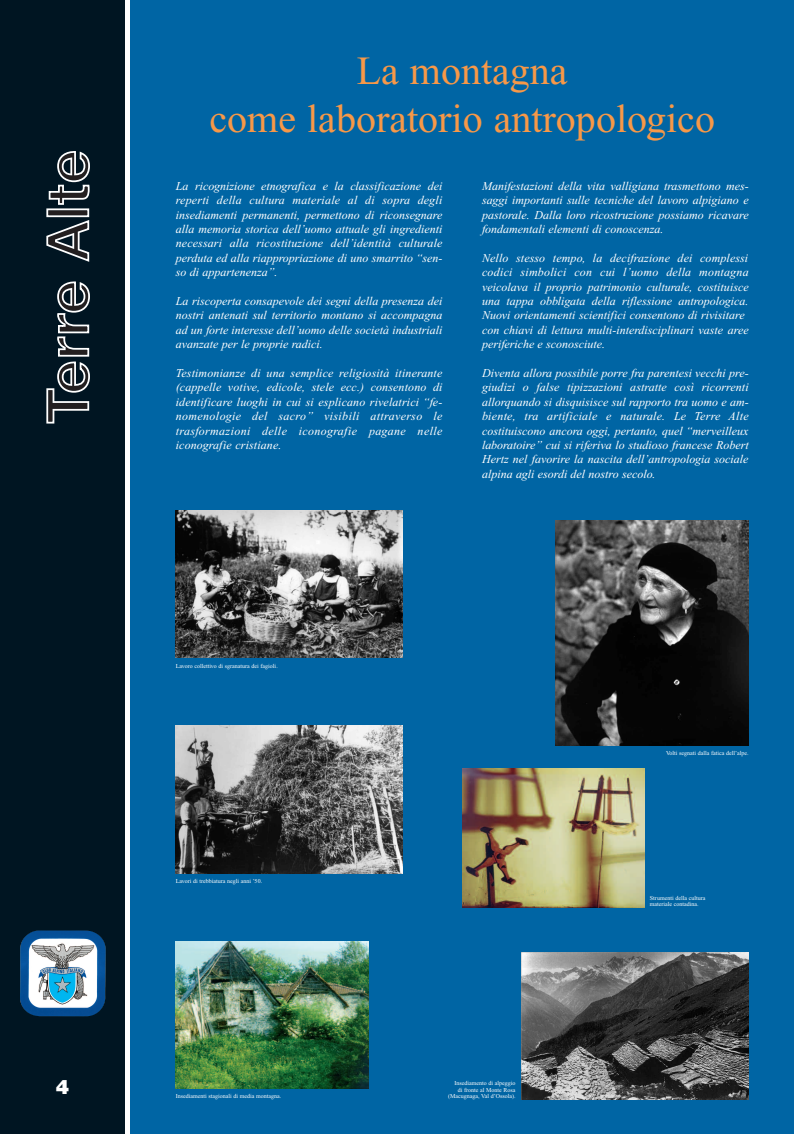
<style>
.page{position:relative;width:794px;height:1134px;background:#fff}
.page>*{position:absolute;margin:0;border:0;box-sizing:border-box;transform-origin:0 0}
.t1{font:40px/48px "Times";color:#f79848;text-align:center}
.t2{font:900 20px "Helvetica Neue";color:#fff}
.t3{font:italic 12px/14.4px "Times";color:#fff;text-align:justify}
.t4{font:6px/6.4px "Times";color:#fff}
</style>
<div class="page">
<div style="left:0;top:0;width:125px;height:1134px;background:#001522"></div>
<div style="left:130px;top:0;width:664px;height:1134px;background:#0065a4"></div>
<svg style="left:46px;top:151px;width:44px;height:273px"></svg>
<svg style="left:90px;top:931px;width:13px;height:10px"></svg>
<img style="left:176px;top:510px;width:227px;height:148px">
<img style="left:522px;top:952px;width:226px;height:148px">
<img style="left:176px;top:726px;width:227px;height:147px">
<img style="left:176px;top:941px;width:193px;height:148px">
<img style="left:463px;top:768px;width:181px;height:139px">
<img style="left:556px;top:521px;width:192px;height:224px">
<h2 class="t2" style="left:56px;top:1079px;width:15px">4</h2>
<h1 class="t1" style="left:209px;top:51px;width:507px">La montagna<br>come laboratorio antropologico</h1>
<p class="t3" style="left:176px;top:180px;width:268px">La ricognizione etnografica e la classificazione dei reperti della cultura materiale al di sopra degli insediamenti permanenti, permettono di riconsegnare alla memoria storica dell’uomo attuale gli ingredienti necessari alla ricostituzione dell’identità culturale perduta ed alla riappropriazione di uno smarrito “sen&shy;so di appartenenza”.</p>
<p class="t3" style="left:176px;top:295px;width:268px">La riscoperta consapevole dei segni della presenza dei nostri antenati sul territorio montano si accompagna ad un forte interesse dell’uomo delle società industriali avanzate per le proprie radici.</p>
<p class="t3" style="left:176px;top:367px;width:268px">Testimonianze di una semplice religiosità itinerante (cappelle votive, edicole, stele ecc.) consentono di identificare luoghi in cui si esplicano rivelatrici “fe&shy;nomenologie del sacro” visibili attraverso le trasformazioni delle iconografie pagane nelle iconografie cristiane.</p>
<p class="t3" style="left:482px;top:180px;width:268px">Manifestazioni della vita valligiana trasmettono mes&shy;saggi importanti sulle tecniche del lavoro alpigiano e pastorale. Dalla loro ricostruzione possiamo ricavare fondamentali elementi di conoscenza.</p>
<p class="t3" style="left:482px;top:252px;width:268px;text-align:left">Nello stesso tempo, la decifrazione dei complessi codici simbolici con cui l’uomo della montagna veicolava il proprio patrimonio culturale, costituisce una tappa obbligata della riflessione antropologica.<br>Nuovi orientamenti scientifici consentono di rivisitare con chiavi di lettura multi-interdisciplinari vaste aree periferiche e sconosciute.</p>
<p class="t3" style="left:482px;top:367px;width:268px">Diventa allora possibile porre fra parentesi vecchi pre&shy;giudizi o false tipizzazioni astratte così ricorrenti allorquando si disquisisce sul rapporto tra uomo e am&shy;biente, tra artificiale e naturale. Le Terre Alte costituiscono ancora oggi, pertanto, quel “merveilleux laboratoire” cui si riferiva lo studioso francese Robert Hertz nel favorire la nascita dell’antropologia sociale alpina agli esordi del nostro secolo.</p>
<p class="t4" style="left:176px;top:663px;width:103px">Lavoro collettivo di sgranatura dei fagioli.</p>
<p class="t4" style="left:176px;top:878px;width:88px">Lavori di trebbiatura negli anni ’50.</p>
<p class="t4" style="left:666px;top:750px;width:84px">Volti segnati dalla fatica dell’alpe.</p>
<p class="t4" style="left:650px;top:895px;width:57px">Strumenti della cultura materiale contadina.</p>
<p class="t4" style="left:176px;top:1094px;width:107px">Insediamenti stagionali di media montagna.</p>
<p class="t4" style="left:448px;top:1080px;width:69px;text-align:right">Insediamento di alpeggio<br>di fronte al Monte Rosa (Macugnaga, Val d’Ossola).</p>
</div>
